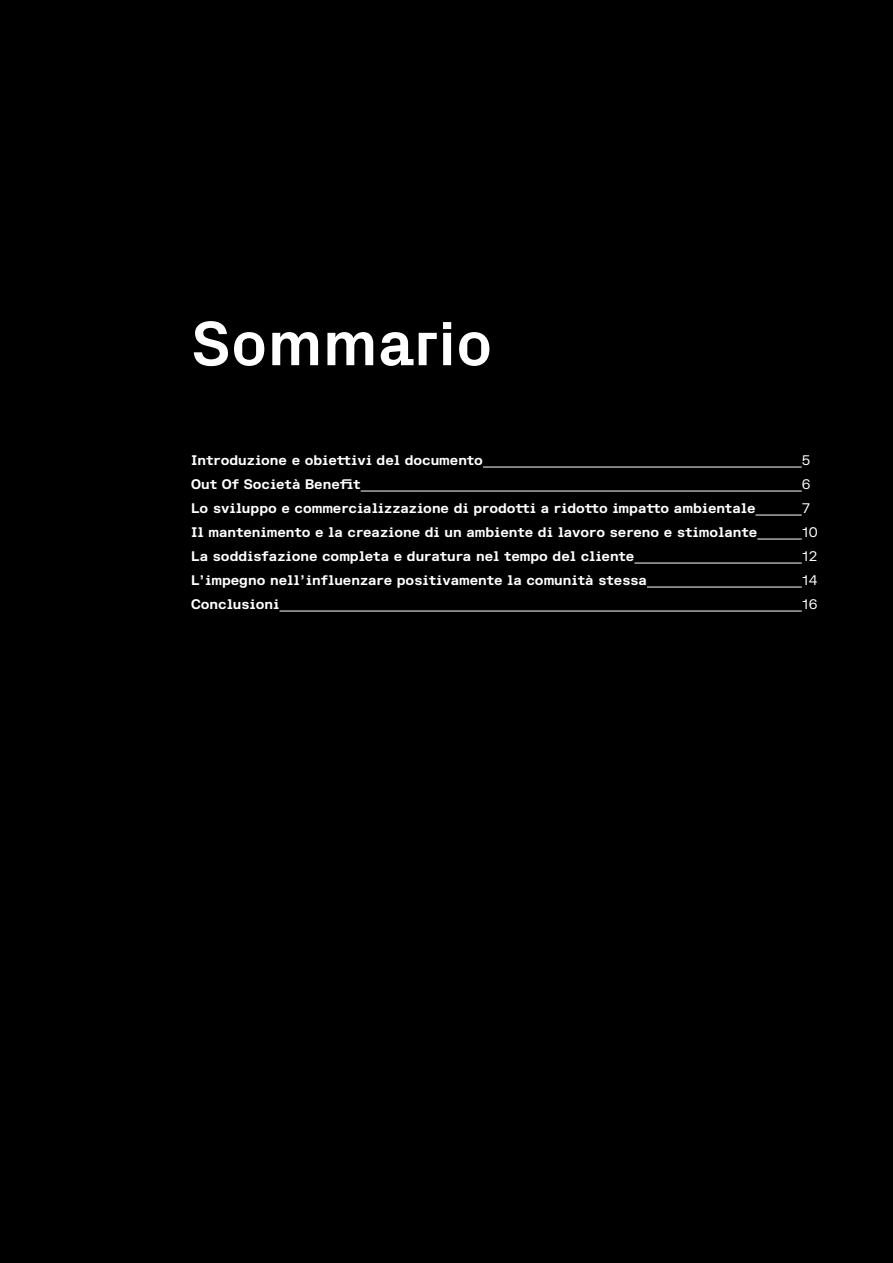
<style>
.page{position:relative;width:893px;height:1263px;background:#000}
.page>*{position:absolute;margin:0;border:0;box-sizing:border-box;transform-origin:0 0}
.t1{font:700 63.45px "Px Grotesk";color:#fff}
.t2{font:700 13.5px "FK Grotesk Semi Mono";color:#fff}
.t3{font:13.5px "FK Grotesk Semi Mono";color:#fff}
</style>
<div class="page">
<hr style="left:483px;top:467px;width:319px;height:1px;background:#fff">
<hr style="left:361px;top:491px;width:441px;height:1px;background:#fff">
<hr style="left:755px;top:515px;width:47px;height:1px;background:#fff">
<hr style="left:757px;top:539px;width:45px;height:1px;background:#fff">
<hr style="left:634px;top:563px;width:168px;height:1px;background:#fff">
<hr style="left:647px;top:587px;width:155px;height:1px;background:#fff">
<hr style="left:280px;top:611px;width:522px;height:1px;background:#fff">
<h1 class="t1" style="left:191px;top:299px;width:303px">Sommario</h1>
<p class="t2" style="left:191px;top:450px;width:293px">Introduzione e obiettivi del documento</p>
<p class="t3" style="left:802px;top:451px;width:10px">5</p>
<p class="t2" style="left:191px;top:474px;width:171px">Out Of Società Benefit</p>
<p class="t3" style="left:802px;top:475px;width:10px">6</p>
<p class="t2" style="left:191px;top:498px;width:566px">Lo sviluppo e commercializzazione di prodotti a ridotto impatto ambientale</p>
<p class="t3" style="left:802px;top:499px;width:10px">7</p>
<p class="t2" style="left:191px;top:522px;width:567px">Il mantenimento e la creazione di un ambiente di lavoro sereno e stimolante</p>
<p class="t3" style="left:802px;top:523px;width:18px">10</p>
<p class="t2" style="left:191px;top:546px;width:445px">La soddisfazione completa e duratura nel tempo del cliente</p>
<p class="t3" style="left:802px;top:547px;width:17px">12</p>
<p class="t2" style="left:191px;top:570px;width:457px">L’impegno nell’influenzare positivamente la comunità stessa</p>
<p class="t3" style="left:802px;top:571px;width:17px">14</p>
<p class="t2" style="left:191px;top:594px;width:90px">Conclusioni</p>
<p class="t3" style="left:802px;top:595px;width:17px">16</p>
</div>
